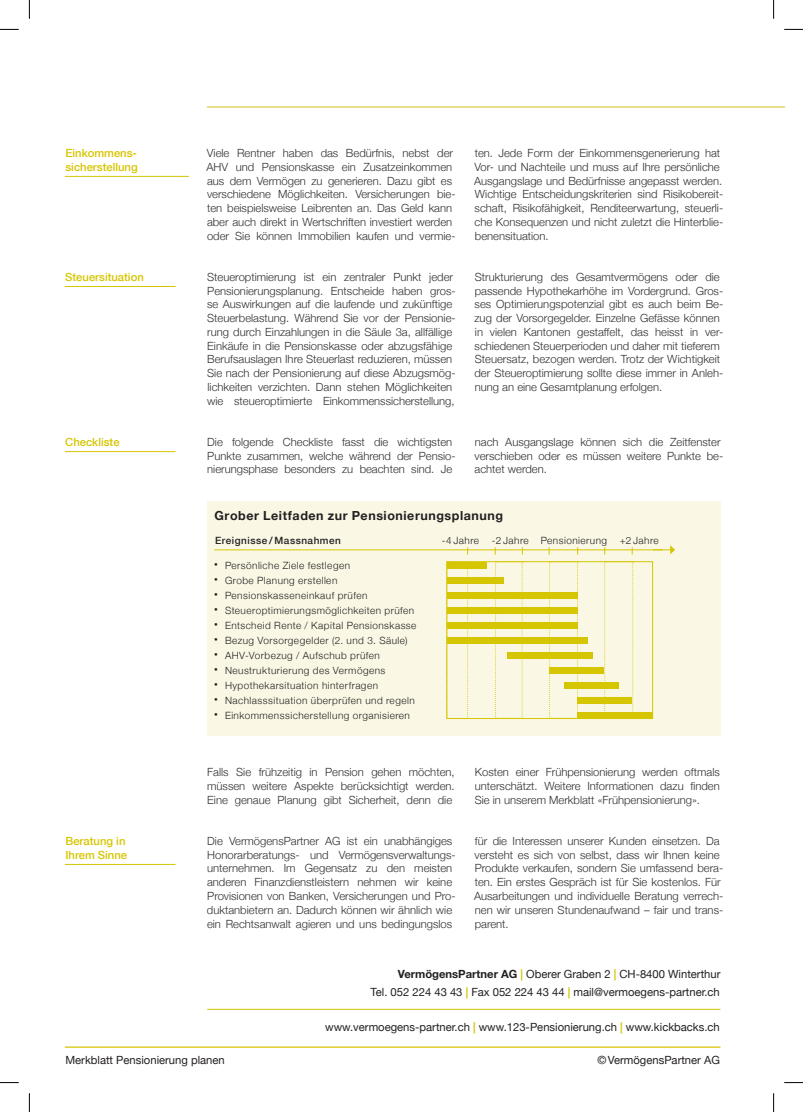
<style>
.page{position:relative;width:803px;height:1112px;background:#fff}
.page>*{position:absolute;margin:0;border:0;box-sizing:border-box;transform-origin:0 0}
.t1{font:700 12.5px "Helvetica Neue";letter-spacing:.045em;color:#231f20}
.t2{font:300 11.25px/13.8px "Helvetica Neue";color:#312f30}
.t3{font:11.25px/17.5px "Helvetica Neue";color:#231f20;text-align:right}
.t4{font:500 11.25px/13.8px "Helvetica Neue";color:#d6c501}
.t5{font:300 10px "Helvetica Neue";letter-spacing:.045em;color:#231f20}
.t6{font:500 10px "Helvetica Neue";letter-spacing:.05em;color:#231f20}
.s1{font-family:"Frutiger LT Std";font-size:7.5px}
.s2{font-weight:700}
.s3{font-weight:700;color:#d6c501}
</style>
<div class="page">
<hr style="left:65px;top:176px;width:124px;height:1px;background:#d6c501">
<hr style="left:65px;top:286px;width:111px;height:1px;background:#d6c501">
<hr style="left:65px;top:863px;width:111px;height:1px;background:#d6c501">
<hr style="left:65px;top:451px;width:111px;height:1px;background:#d6c501">
<hr style="left:207px;top:106px;width:577px;height:2px;background:#e9de8c">
<hr style="left:207px;top:1008px;width:513px;height:1px;background:#d6c501">
<div style="left:207px;top:501px;width:514px;height:233px;background:#faf8e5"></div>
<svg style="left:447px;top:568px;width:22px;height:150px"></svg>
<svg style="left:495px;top:561px;width:28px;height:157px"></svg>
<svg style="left:549px;top:561px;width:29px;height:157px"></svg>
<svg style="left:604px;top:561px;width:30px;height:150px"></svg>
<div style="left:577px;top:711px;width:76px;height:7px;background:#d6c501"></div>
<div style="left:577px;top:696px;width:55px;height:7px;background:#d6c501"></div>
<div style="left:564px;top:681px;width:55px;height:7px;background:#d6c501"></div>
<div style="left:550px;top:667px;width:54px;height:6px;background:#d6c501"></div>
<div style="left:507px;top:651px;width:85px;height:7px;background:#d6c501"></div>
<div style="left:447px;top:637px;width:140px;height:7px;background:#d6c501"></div>
<div style="left:447px;top:622px;width:131px;height:7px;background:#d6c501"></div>
<div style="left:447px;top:606px;width:131px;height:7px;background:#d6c501"></div>
<div style="left:447px;top:591px;width:131px;height:7px;background:#d6c501"></div>
<div style="left:447px;top:576px;width:56px;height:7px;background:#d6c501"></div>
<div style="left:447px;top:561px;width:39px;height:7px;background:#d6c501"></div>
<hr style="left:214px;top:549px;width:449px;height:1px;background:#d6c501">
<svg style="left:653px;top:545px;width:22px;height:9px"></svg>
<hr style="left:65px;top:1046px;width:655px;height:1px;background:#d6c501">
<svg style="left:0;top:29px;width:19px;height:1px"></svg>
<svg style="left:784px;top:29px;width:19px;height:1px"></svg>
<svg style="left:0;top:1082px;width:19px;height:1px"></svg>
<svg style="left:784px;top:1082px;width:19px;height:1px"></svg>
<svg style="left:29px;top:0;width:1px;height:19px"></svg>
<svg style="left:29px;top:1093px;width:1px;height:18px"></svg>
<svg style="left:773px;top:0;width:1px;height:19px"></svg>
<svg style="left:773px;top:1093px;width:1px;height:18px"></svg>
<p class="t4" style="left:65px;top:146px;width:74px">Einkommens&shy;sicherstellung</p>
<p class="t4" style="left:65px;top:269px;width:80px">Steuersituation</p>
<p class="t2" style="left:206px;top:145px;width:251px">Viele Rentner haben das Bedürfnis, nebst der AHV und Pensionskasse ein Zusatzeinkommen aus dem Vermögen zu generieren. Dazu gibt es verschiedene Möglichkeiten. Versicherungen bie&shy;ten beispielsweise Leibrenten an. Das Geld kann aber auch direkt in Wertschriften investiert werden oder Sie können Immobilien kaufen und vermie-</p>
<p class="t2" style="left:474px;top:145px;width:251px">ten. Jede Form der Einkommensgenerierung hat Vor- und Nachteile und muss auf Ihre persönliche Ausgangslage und Bedürfnisse angepasst werden.<br>Wichtige Entscheidungskriterien sind Risikobereit&shy;schaft, Risikofähigkeit, Renditeerwartung, steuerli&shy;che Konsequenzen und nicht zuletzt die Hinterblie&shy;benensituation.</p>
<p class="t2" style="left:207px;top:269px;width:250px">Steueroptimierung ist ein zentraler Punkt jeder Pensionierungsplanung. Entscheide haben gros&shy;se Auswirkungen auf die laufende und zukünftige Steuerbelastung. Während Sie vor der Pensionie&shy;rung durch Einzahlungen in die Säule 3a, allfällige Einkäufe in die Pensionskasse oder abzugsfähige Berufsauslagen Ihre Steuerlast reduzieren, müssen Sie nach der Pensionierung auf diese Abzugsmög&shy;lichkeiten verzichten. Dann stehen Möglichkeiten wie steueroptimierte Einkommenssicherstellung,</p>
<p class="t2" style="left:474px;top:269px;width:250px">Strukturierung des Gesamtvermögens oder die passende Hypothekarhöhe im Vordergrund. Gros&shy;ses Optimierungspotenzial gibt es auch beim Be&shy;zug der Vorsorgegelder. Einzelne Gefässe können in vielen Kantonen gestaffelt, das heisst in ver&shy;schiedenen Steuerperioden und daher mit tieferem Steuersatz, bezogen werden. Trotz der Wichtigkeit der Steueroptimierung sollte diese immer in Anleh&shy;nung an eine Gesamtplanung erfolgen.</p>
<p class="t4" style="left:65px;top:434px;width:56px">Checkliste</p>
<p class="t2" style="left:207px;top:434px;width:250px">Die folgende Checkliste fasst die wichtigsten<br>Punkte zusammen, welche während der Pensio&shy;nierungsphase besonders zu beachten sind. Je</p>
<p class="t2" style="left:474px;top:434px;width:250px">nach Ausgangslage können sich die Zeitfenster verschieben oder es müssen weitere Punkte be&shy;achtet werden.</p>
<p class="t1" style="left:214px;top:504px;width:290px">Grober Leitfaden zur Pensionierungsplanung</p>
<p class="t6" style="left:215px;top:532px;width:127px">Ereignisse / Massnahmen</p>
<p class="t5" style="left:442px;top:531px;width:39px">-4 Jahre</p>
<p class="t5" style="left:492px;top:531px;width:117px">-2 Jahre Pensionierung</p>
<p class="t5" style="left:620px;top:531px;width:41px">+2 Jahre</p>
<p class="t5" style="left:214px;top:556px;width:138px"><span class="s1">•</span> Persönliche Ziele festlegen</p>
<p class="t5" style="left:214px;top:571px;width:125px"><span class="s1">•</span> Grobe Planung erstellen</p>
<p class="t5" style="left:214px;top:586px;width:155px"><span class="s1">•</span> Pensionskasseneinkauf prüfen</p>
<p class="t5" style="left:214px;top:601px;width:202px"><span class="s1">•</span> Steueroptimierungsmöglichkeiten prüfen</p>
<p class="t5" style="left:214px;top:616px;width:204px"><span class="s1">•</span> Entscheid Rente / Kapital Pensionskasse</p>
<p class="t5" style="left:214px;top:631px;width:195px"><span class="s1">•</span> Bezug Vorsorgegelder (2. und 3. Säule)</p>
<p class="t5" style="left:214px;top:646px;width:167px"><span class="s1">•</span> AHV-Vorbezug / Aufschub prüfen</p>
<p class="t5" style="left:214px;top:661px;width:173px"><span class="s1">•</span> Neustrukturierung des Vermögens</p>
<p class="t5" style="left:214px;top:676px;width:165px"><span class="s1">•</span> Hypothekarsituation hinterfragen</p>
<p class="t5" style="left:214px;top:691px;width:202px"><span class="s1">•</span> Nachlasssituation überprüfen und regeln</p>
<p class="t5" style="left:214px;top:706px;width:197px"><span class="s1">•</span> Einkommenssicherstellung organisieren</p>
<p class="t2" style="left:207px;top:764px;width:249px;text-align:justify">Falls Sie frühzeitig in Pension gehen möchten, müssen weitere Aspekte berücksichtigt werden.<br>Eine genaue Planung gibt Sicherheit, denn die</p>
<p class="t2" style="left:475px;top:764px;width:247px;text-align:justify">Kosten einer Frühpensionierung werden oftmals unterschätzt. Weitere Informationen dazu finden Sie in unserem Merkblatt «Frühpensionierung».</p>
<p class="t4" style="left:65px;top:833px;width:63px">Beratung in<br>Ihrem Sinne</p>
<p class="t2" style="left:207px;top:833px;width:250px">Die VermögensPartner AG ist ein unabhängiges Honorarberatungs- und Vermögensverwaltungs&shy;unternehmen. Im Gegensatz zu den meisten anderen Finanzdienstleistern nehmen wir keine Provisionen von Banken, Versicherungen und Pro&shy;duktanbietern an. Dadurch können wir ähnlich wie ein Rechtsanwalt agieren und uns bedingungslos</p>
<p class="t2" style="left:474px;top:833px;width:251px">für die Interessen unserer Kunden einsetzen. Da versteht es sich von selbst, dass wir Ihnen keine Produkte verkaufen, sondern Sie umfassend bera&shy;ten. Ein erstes Gespräch ist für Sie kostenlos. Für Ausarbeitungen und individuelle Beratung verrech&shy;nen wir unseren Stundenaufwand – fair und trans&shy;parent.</p>
<p class="t3" style="left:371px;top:964px;width:351px"><span class="s2">VermögensPartner AG</span> <span class="s3">|</span> Oberer Graben 2 <span class="s3">|</span> CH-8400 Winterthur<br>Tel. 052 224 43 43 <span class="s3">|</span> Fax 052 224 43 44 <span class="s3">|</span> mail@vermoegens-partner.ch</p>
<p class="t3" style="left:325px;top:1016px;width:396px">www.vermoegens-partner.ch <span class="s3">|</span> www.123-Pensionierung.ch <span class="s3">|</span> www.kickbacks.ch</p>
<p class="t3" style="left:65px;top:1050px;width:161px">Merkblatt Pensionierung planen</p>
<p class="t3" style="left:597px;top:1050px;width:124px">© VermögensPartner AG</p>
</div>
